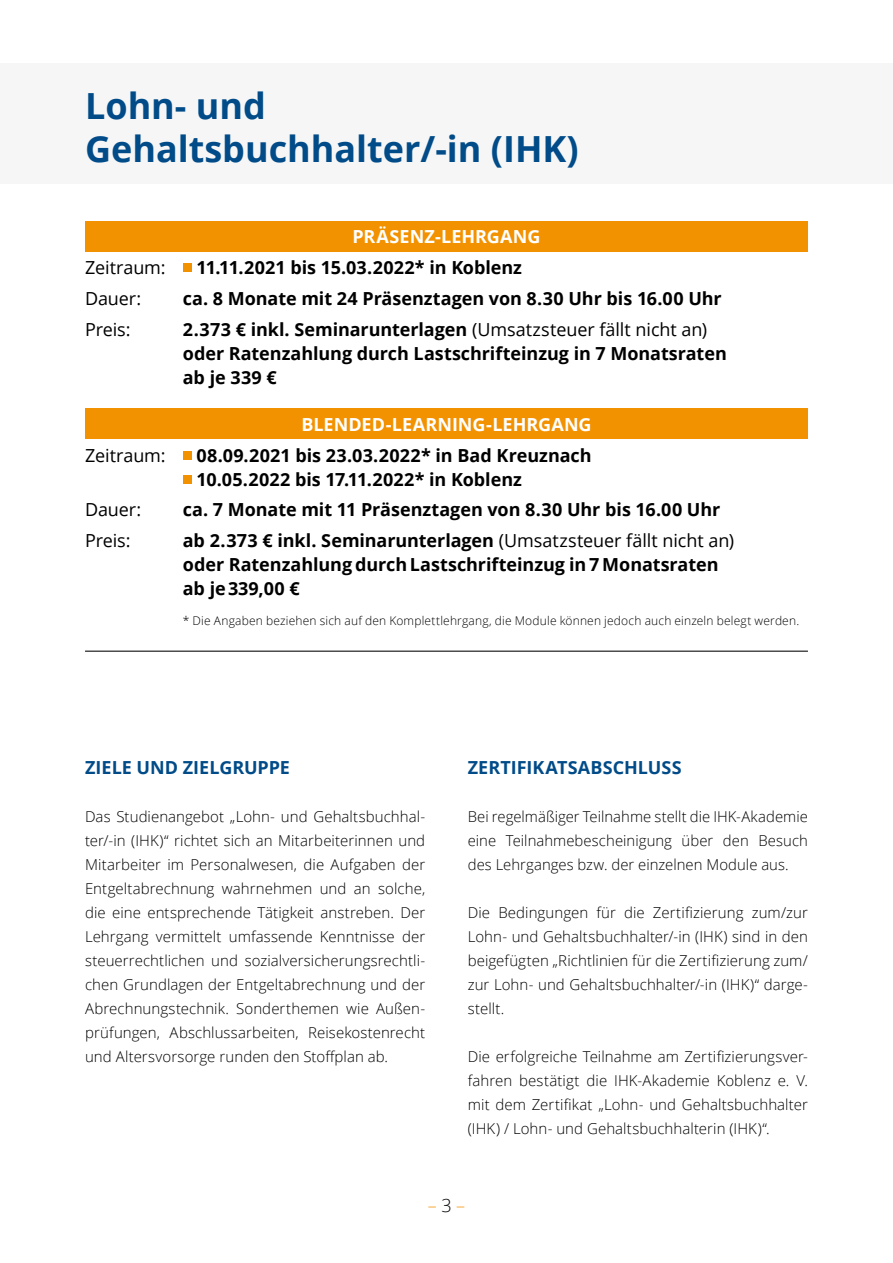
<style>
.page{position:relative;width:893px;height:1263px;background:#fff}
.page>*{position:absolute;margin:0;border:0;box-sizing:border-box;transform-origin:0 0}
.t1{font:700 36px/43.2px "Open Sans";color:#004b88}
.t2{font:700 18px/24px "Open Sans";letter-spacing:-.005em;color:#000}
.t3{font:18px "Open Sans";letter-spacing:-.005em;color:#000}
.t4{font:700 18px "Open Sans";color:#fff}
.t5{font:700 18px "Open Sans";color:#004b88}
.t6{font:300 18px "Open Sans";color:#f39200}
.t7{font:300 15px/24px "Open Sans";letter-spacing:.005em;color:#000;text-align:justify}
.t8{font:300 12px "Open Sans";letter-spacing:.015em;color:#000}
.s1{font-weight:400}
.s2{color:#000}
</style>
<div class="page">
<div style="left:0;top:63px;width:893px;height:120px;background:#f6f6f6"></div>
<div style="left:85px;top:221px;width:723px;height:31px;background:#f39200"></div>
<div style="left:183px;top:263px;width:9px;height:9px;background:#f39200"></div>
<div style="left:85px;top:409px;width:723px;height:30px;background:#f39200"></div>
<div style="left:183px;top:451px;width:9px;height:8px;background:#f39200"></div>
<div style="left:183px;top:475px;width:9px;height:8px;background:#f39200"></div>
<hr style="left:85px;top:651px;width:723px;height:1px;background:#000">
<h1 class="t1" style="left:85px;top:83px;width:495px">Lohn- und<br>Gehaltsbuchhalter/-in (IHK)</h1>
<p class="t4" style="left:352px;top:224px;width:189px">PRÄSENZ-LEHRGANG</p>
<p class="t3" style="left:85px;top:255px;width:82px">Zeitraum:</p>
<p class="t2" style="left:196px;top:255px;width:327px">11.11.2021 bis 15.03.2022* in Koblenz</p>
<p class="t3" style="left:85px;top:286px;width:58px">Dauer:</p>
<p class="t2" style="left:183px;top:286px;width:540px">ca. 8 Monate mit 24 Präsenztagen von 8.30 Uhr bis 16.00 Uhr</p>
<p class="t3" style="left:85px;top:317px;width:47px">Preis:</p>
<p class="t2" style="left:183px;top:317px;width:545px">2.373 € inkl. Seminarunterlagen <span class="s1">(Umsatzsteuer fällt nicht an) </span>oder Ratenzahlung durch Lastschrifteinzug in 7 Monatsraten ab je 339 €</p>
<p class="t4" style="left:301px;top:412px;width:292px">BLENDED-LEARNING-LEHRGANG</p>
<p class="t3" style="left:85px;top:443px;width:82px">Zeitraum:</p>
<p class="t2" style="left:196px;top:443px;width:397px">08.09.2021 bis 23.03.2022* in Bad Kreuznach<br>10.05.2022 bis 17.11.2022* in Koblenz</p>
<p class="t3" style="left:85px;top:497px;width:58px">Dauer:</p>
<p class="t2" style="left:183px;top:497px;width:539px">ca. 7 Monate mit 11 Präsenztagen von 8.30 Uhr bis 16.00 Uhr</p>
<p class="t3" style="left:85px;top:528px;width:47px">Preis:</p>
<p class="t2" style="left:183px;top:528px;width:553px">ab 2.373 € inkl. Seminarunterlagen <span class="s1">(Umsatzsteuer fällt nicht an) </span>oder Ratenzahlung durch Lastschrifteinzug in 7 Monatsraten ab je 339,00 €</p>
<p class="t8" style="left:183px;top:612px;width:618px">* Die Angaben beziehen sich auf den Komplettlehrgang, die Module können jedoch auch einzeln belegt werden.</p>
<p class="t5" style="left:85px;top:755px;width:206px">ZIELE UND ZIELGRUPPE</p>
<p class="t7" style="left:85px;top:804px;width:342px">Das Studienangebot „Lohn- und Gehaltsbuchhal&shy;ter/-in (IHK)“ richtet sich an Mitarbeiterinnen und Mitarbeiter im Personalwesen, die Aufgaben der Entgeltabrechnung wahrnehmen und an solche, die eine entsprechende Tätigkeit anstreben. Der Lehrgang vermittelt umfassende Kenntnisse der steuerrechtlichen und sozialversicherungsrechtli&shy;chen Grundlagen der Entgeltabrechnung und der Abrechnungstechnik. Sonderthemen wie Außen&shy;prüfungen, Abschlussarbeiten, Reisekostenrecht und Altersvorsorge runden den Stoffplan ab.</p>
<p class="t5" style="left:468px;top:755px;width:215px">ZERTIFIKATSABSCHLUSS</p>
<p class="t7" style="left:468px;top:804px;width:342px">Bei regelmäßiger Teilnahme stellt die IHK-Akademie eine Teilnahmebescheinigung über den Besuch des Lehrganges bzw. der einzelnen Module aus.</p>
<p class="t7" style="left:468px;top:900px;width:342px">Die Bedingungen für die Zertifizierung zum/zur Lohn- und Gehaltsbuchhalter/-in (IHK) sind in den beigefügten „Richtlinien für die Zertifizierung zum/ zur Lohn- und Gehaltsbuchhalter/-in (IHK)“ darge&shy;stellt.</p>
<p class="t7" style="left:468px;top:1044px;width:342px">Die erfolgreiche Teilnahme am Zertifizierungsver&shy;fahren bestätigt die IHK-Akademie Koblenz e. V. mit dem Zertifikat „Lohn- und Gehaltsbuchhalter (IHK) / Lohn- und Gehaltsbuchhalterin (IHK)“.</p>
<p class="t6" style="left:428px;top:1193px;width:39px">– <span class="s2">3</span> –</p>
</div>
